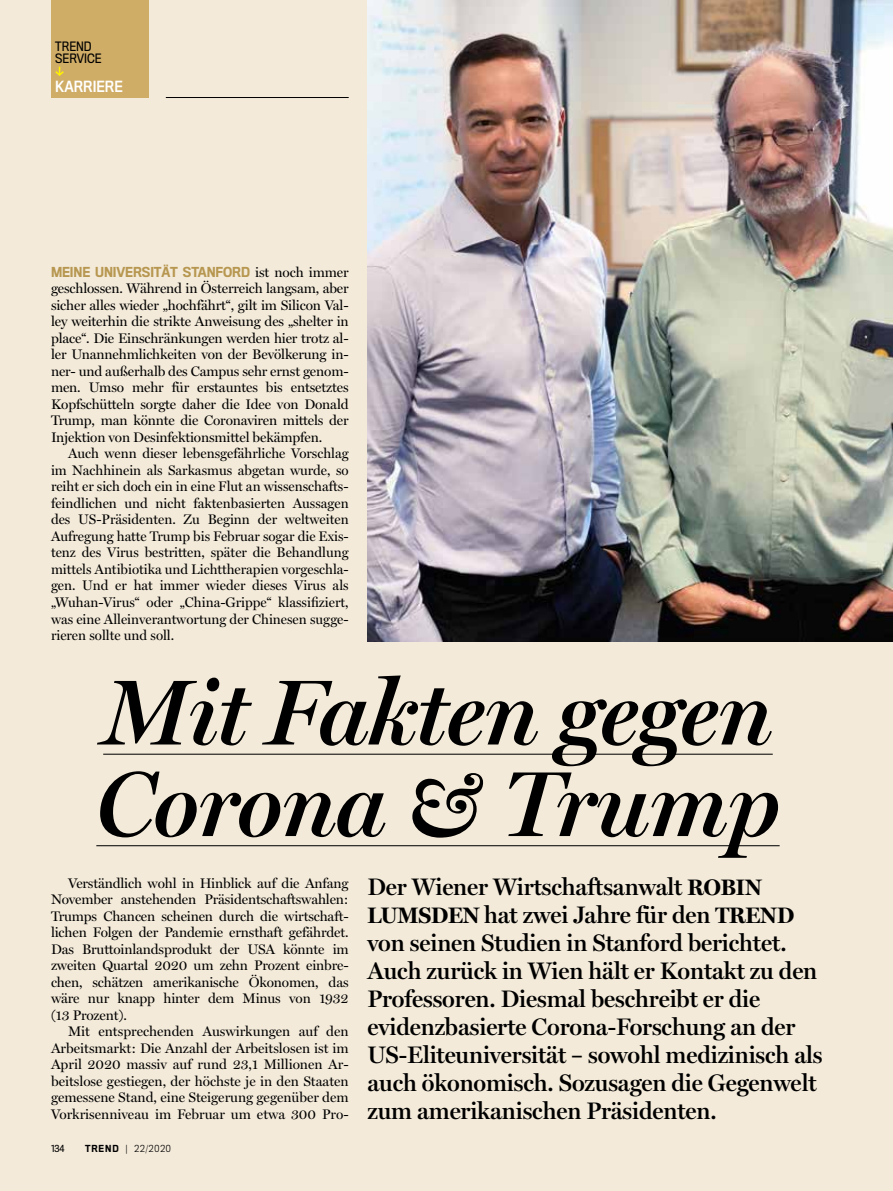
<style>
.page{position:relative;width:893px;height:1191px;background:#f3ead9}
.page>*{position:absolute;margin:0;border:0;box-sizing:border-box;transform-origin:0 0}
.t1{font:italic 600 93px/91.5px "Miller Display";letter-spacing:-.01em;color:#000}
.t2{font:600 24px/27.9px "Miller Display";letter-spacing:-.005em;color:#000}
.t3{font:14.25px "Titling Gothic FB Narrow Standard";color:#fff}
.t4{font:13.95px/16.5px "Miller Display";letter-spacing:-.01em;color:#000;text-align:justify}
.t5{font:500 12.75px "Titling Gothic FB Narrow";letter-spacing:-.01em;color:#b79750}
.t6{font:12px/12px "Titling Gothic FB Narrow";color:#000}
.t7{font:300 9px "Titling Gothic FB Narrow";letter-spacing:.1em;color:#000}
.t8{font:9px "Titling Gothic FB Narrow";color:#000}
.s1{font-family:"Miller Display";font-weight:400;font-size:13.95px;color:#000}
.s2{font-weight:500}
.s3{font-weight:700;font-size:22.5px}
</style>
<div class="page">
<div style="left:51px;top:0;width:98px;height:98px;background:#d0ad67"></div>
<svg style="left:55px;top:67px;width:9px;height:9px"></svg>
<img style="left:367px;top:0;width:526px;height:641px">
<hr style="left:103px;top:753px;width:670px;height:1px;background:#000">
<hr style="left:96px;top:845px;width:684px;height:1px;background:#000">
<hr style="left:166px;top:97px;width:183px;height:1px;background:#000">
<p class="t6" style="left:55px;top:40px;width:48px">TREND<br>SERVICE</p>
<p class="t3" style="left:55px;top:78px;width:69px">KARRIERE</p>
<p class="t5" style="left:51px;top:265px;width:299px">MEINE UNIVERSITÄT STANFORD <span class="s1">ist noch immer</span></p>
<p class="t4" style="left:51px;top:281px;width:299px">geschlossen. Während in Österreich langsam, aber sicher alles wieder „hochfährt“, gilt im Silicon Val&shy;ley weiterhin die strikte Anweisung des „shelter in place“. Die Einschränkungen werden hier trotz al&shy;ler Unannehmlichkeiten von der Bevölkerung in&shy;ner- und außerhalb des Campus sehr ernst genom&shy;men. Umso mehr für erstauntes bis entsetztes Kopfschütteln sorgte daher die Idee von Donald Trump, man könnte die Coronaviren mittels der Injektion von Desinfektionsmittel bekämpfen.</p>
<p class="t4" style="left:51px;top:446px;width:299px;text-indent:17px">Auch wenn dieser lebensgefährliche Vorschlag im Nachhinein als Sarkasmus abgetan wurde, so reiht er sich doch ein in eine Flut an wissenschafts&shy;feindlichen und nicht faktenbasierten Aussagen des US-Präsidenten. Zu Beginn der weltweiten Aufregung hatte Trump bis Februar sogar die Exis&shy;tenz des Virus bestritten, später die Behandlung mittels Antibiotika und Lichttherapien vorgeschla&shy;gen. Und er hat immer wieder dieses Virus als „Wuhan-Virus“ oder „China-Grippe“ klassifiziert, was eine Alleinverantwortung der Chinesen sugge&shy;rieren sollte und soll.</p>
<h1 class="t1" style="left:96px;top:669px;width:685px">Mit Fakten gegen<br>Corona &amp; Trump</h1>
<p class="t4" style="left:51px;top:875px;width:299px;text-indent:17px">Verständlich wohl in Hinblick auf die Anfang November anstehenden Präsidentschaftswahlen:<br>Trumps Chancen scheinen durch die wirtschaft&shy;lichen Folgen der Pandemie ernsthaft gefährdet.<br>Das Bruttoinlandsprodukt der USA könnte im zweiten Quartal 2020 um zehn Prozent einbre&shy;chen, schätzen amerikanische Ökonomen, das wäre nur knapp hinter dem Minus von 1932 (13 Prozent).</p>
<p class="t4" style="left:51px;top:1023px;width:299px;text-indent:17px">Mit entsprechenden Auswirkungen auf den Arbeitsmarkt: Die Anzahl der Arbeitslosen ist im April 2020 massiv auf rund 23,1 Millionen Ar&shy;beitslose gestiegen, der höchste je in den Staaten gemessene Stand, eine Steigerung gegenüber dem Vorkrisenniveau im Februar um etwa 300 Pro-</p>
<p class="t8" style="left:51px;top:1143px;width:15px">134</p>
<p class="t7" style="left:85px;top:1143px;width:87px"><span class="s2">TREND</span> | 22/2020</p>
<p class="t2" style="left:367px;top:873px;width:457px">Der Wiener Wirtschaftsanwalt <span class="s3">ROBIN LUMSDEN</span> hat zwei Jahre für den <span class="s3">TREND </span>von seinen Studien in Stanford berichtet.<br>Auch zurück in Wien hält er Kontakt zu den Professoren. Diesmal beschreibt er die evidenzbasierte Corona-Forschung an der US-Eliteuniversität – sowohl medizinisch als auch ökonomisch. Sozusagen die Gegenwelt zum amerikanischen Präsidenten.</p>
</div>
